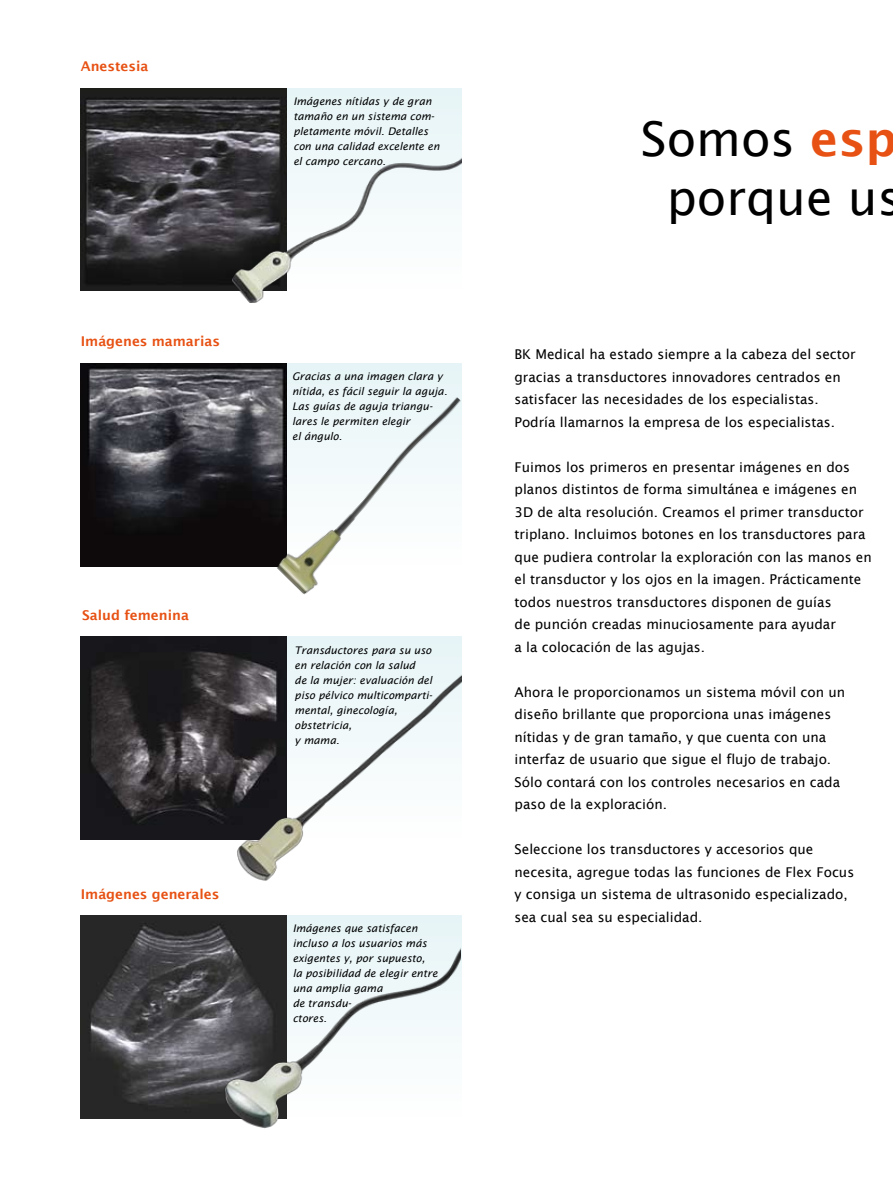
<style>
.page{position:relative;width:893px;height:1191px;background:#fff}
.page>*{position:absolute;margin:0;border:0;box-sizing:border-box;transform-origin:0 0}
.t1{font:48px/58.5px "Lucida Sans";color:#000;text-align:center}
.t2{font:13.5px/22.5px "Lucida Sans";color:#000}
.t3{font:600 13.5px "Lucida Sans";color:#e75113}
.t4{font:italic 10.5px/15px "Lucida Sans";color:#000}
.s1{font-weight:600;color:#e75113}
</style>
<div class="page">
<div style="left:272px;top:88px;width:190px;height:203px;background:#eaf6f8"></div>
<div style="left:264px;top:363px;width:197px;height:203px;background:#e6f4f7"></div>
<div style="left:272px;top:637px;width:190px;height:203px;background:#e8f5f7"></div>
<div style="left:272px;top:915px;width:190px;height:203px;background:#e8f5f7"></div>
<img style="left:81px;top:88px;width:205px;height:203px">
<img style="left:232px;top:150px;width:229px;height:152px">
<img style="left:81px;top:363px;width:205px;height:203px">
<img style="left:239px;top:371px;width:223px;height:224px">
<img style="left:81px;top:915px;width:205px;height:203px">
<img style="left:81px;top:637px;width:205px;height:202px">
<img style="left:236px;top:666px;width:225px;height:215px">
<img style="left:190px;top:938px;width:271px;height:191px">
<p class="t3" style="left:81px;top:59px;width:69px">Anestesia</p>
<p class="t3" style="left:81px;top:334px;width:141px">Imágenes mamarias</p>
<p class="t3" style="left:82px;top:607px;width:108px">Salud femenina</p>
<p class="t3" style="left:81px;top:887px;width:140px">Imágenes generales</p>
<p class="t4" style="left:293px;top:93px;width:148px">Imágenes nítidas y de gran tamaño en un sistema com&shy;pletamente móvil. Detalles con una calidad excelente en el campo cercano.</p>
<p class="t4" style="left:292px;top:369px;width:157px">Gracias a una imagen clara y nítida, es fácil seguir la aguja.<br>Las guías de aguja triangu&shy;lares le permiten elegir<br>el ángulo.</p>
<p class="t4" style="left:295px;top:642px;width:139px">Transductores para su uso en relación con la salud<br>de la mujer: evaluación del piso pélvico multicomparti&shy;mental, ginecología, obstetricia,<br>y mama.</p>
<p class="t4" style="left:293px;top:920px;width:147px">Imágenes que satisfacen incluso a los usuarios más exigentes y, por supuesto,<br>la posibilidad de elegir entre una amplia gama<br>de transdu-<br>ctores.</p>
<h1 class="t1" style="left:641px;top:110px;width:263px">Somos <span class="s1">esp </span>porque us</h1>
<p class="t2" style="left:514px;top:343px;width:343px">BK Medical ha estado siempre a la cabeza del sector gracias a transductores innovadores centrados en satisfacer las necesidades de los especialistas.<br>Podría llamarnos la empresa de los especialistas.</p>
<p class="t2" style="left:514px;top:455px;width:359px">Fuimos los primeros en presentar imágenes en dos planos distintos de forma simultánea e imágenes en 3D de alta resolución. Creamos el primer transductor triplano. Incluimos botones en los transductores para que pudiera controlar la exploración con las manos en el transductor y los ojos en la imagen. Prácticamente todos nuestros transductores disponen de guías<br>de punción creadas minuciosamente para ayudar<br>a la colocación de las agujas.</p>
<p class="t2" style="left:514px;top:681px;width:332px">Ahora le proporcionamos un sistema móvil con un diseño brillante que proporciona unas imágenes nítidas y de gran tamaño, y que cuenta con una interfaz de usuario que sigue el flujo de trabajo.<br>Sólo contará con los controles necesarios en cada paso de la exploración.</p>
<p class="t2" style="left:514px;top:838px;width:341px">Seleccione los transductores y accesorios que necesita, agregue todas las funciones de Flex Focus y consiga un sistema de ultrasonido especializado, sea cual sea su especialidad.</p>
</div>
